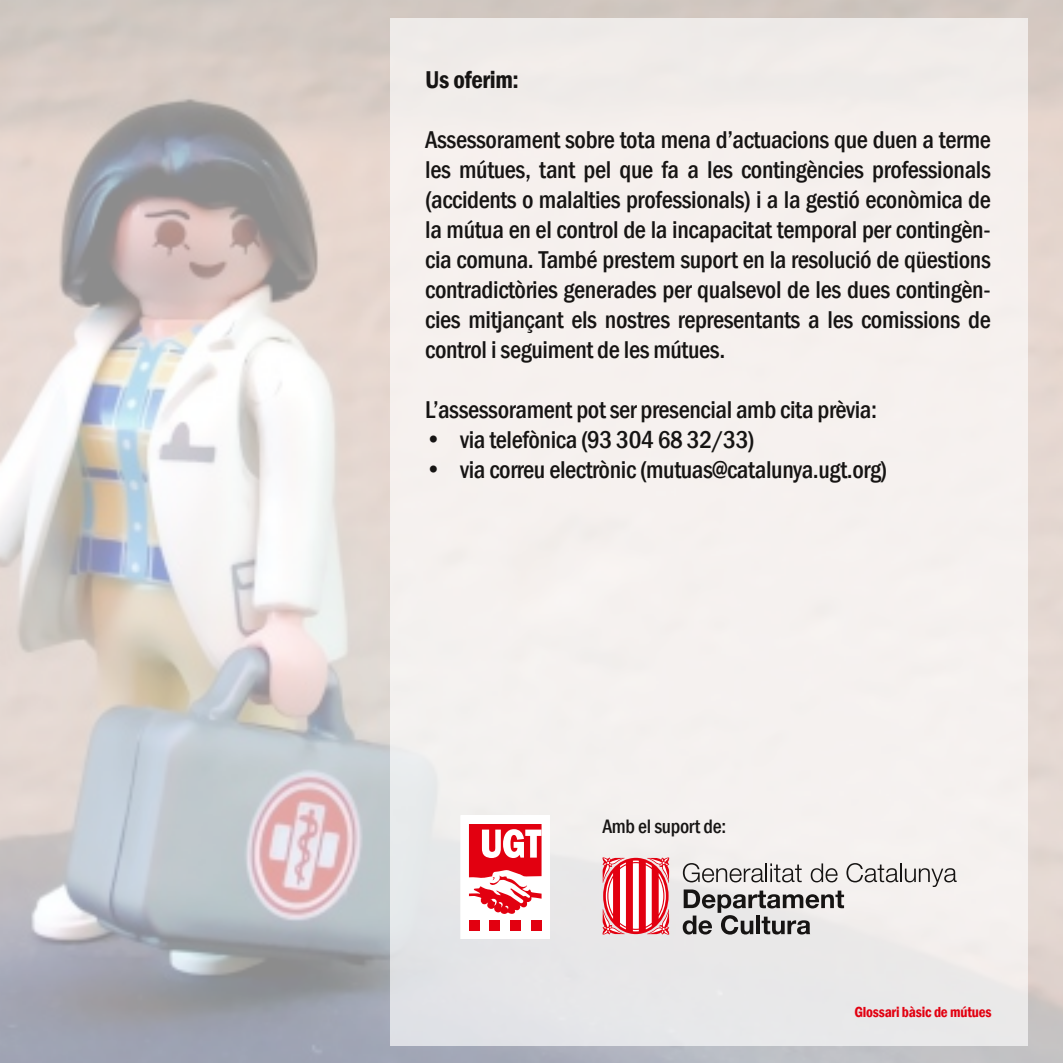
<style>
.page{position:relative;width:1063px;height:1063px;background:#fff}
.page>*{position:absolute;margin:0;border:0;box-sizing:border-box;transform-origin:0 0}
.t1{font:500 condensed 25px/30px "Franklin Gothic";letter-spacing:-.015em;color:#161413;text-align:justify}
.t2{font:600 condensed 25px "Franklin Gothic";letter-spacing:-.015em;color:#161413}
.t3{font:500 condensed 20px "Franklin Gothic";letter-spacing:-.015em;color:#161413}
.t4{font:600 condensed 15px "Franklin Gothic";letter-spacing:-.015em;color:#e20010}
</style>
<div class="page">
<div style="left:0;top:0;width:1063px;height:1063px;background:#fff;opacity:.55"></div>
<div style="left:390px;top:18px;width:638px;height:1027px;background:#fff;opacity:.65"></div>
<div style="left:603px;top:858px;width:66px;height:76px;background:#e20010;border-radius:50%"></div>
<svg style="left:633px;top:861px;width:6px;height:70px"></svg>
<svg style="left:646px;top:857px;width:23px;height:78px"></svg>
<svg style="left:602px;top:857px;width:24px;height:78px"></svg>
<svg style="left:683px;top:863px;width:274px;height:72px"></svg>
<div style="left:461px;top:816px;width:89px;height:123px;background:#fff"></div>
<div style="left:490px;top:920px;width:10px;height:10px;background:#e20010"></div>
<div style="left:510px;top:920px;width:11px;height:10px;background:#e20010"></div>
<div style="left:531px;top:920px;width:11px;height:10px;background:#e20010"></div>
<svg style="left:469px;top:824px;width:73px;height:90px"></svg>
<div style="left:469px;top:920px;width:11px;height:10px;background:#e20010"></div>
<p class="t2" style="left:425px;top:65px;width:95px">Us oferim:</p>
<p class="t1" style="left:425px;top:124px;width:567px">Assessorament sobre tota mena d’actuacions que duen a terme les mútues, tant pel que fa a les contingències professionals (accidents o malalties professionals) i a la gestió econòmica de la mútua en el control de la incapacitat temporal per contingèn&shy;cia comuna. També prestem suport en la resolució de qüestions contradictòries generades per qualsevol de les dues contingèn&shy;cies mitjançant els nostres representants a les comissions de control i seguiment de les mútues.</p>
<p class="t1" style="left:425px;top:394px;width:453px">L’assessorament pot ser presencial amb cita prèvia:</p>
<p class="t1" style="left:425px;top:424px;width:331px">• via telefònica (93 304 68 32/33)</p>
<p class="t1" style="left:425px;top:454px;width:464px">• via correu electrònic (mutuas@catalunya.ugt.org)</p>
<p class="t3" style="left:602px;top:815px;width:125px">Amb el suport de:</p>
<p class="t4" style="left:854px;top:1004px;width:139px">Glossari bàsic de mútues</p>
</div>
